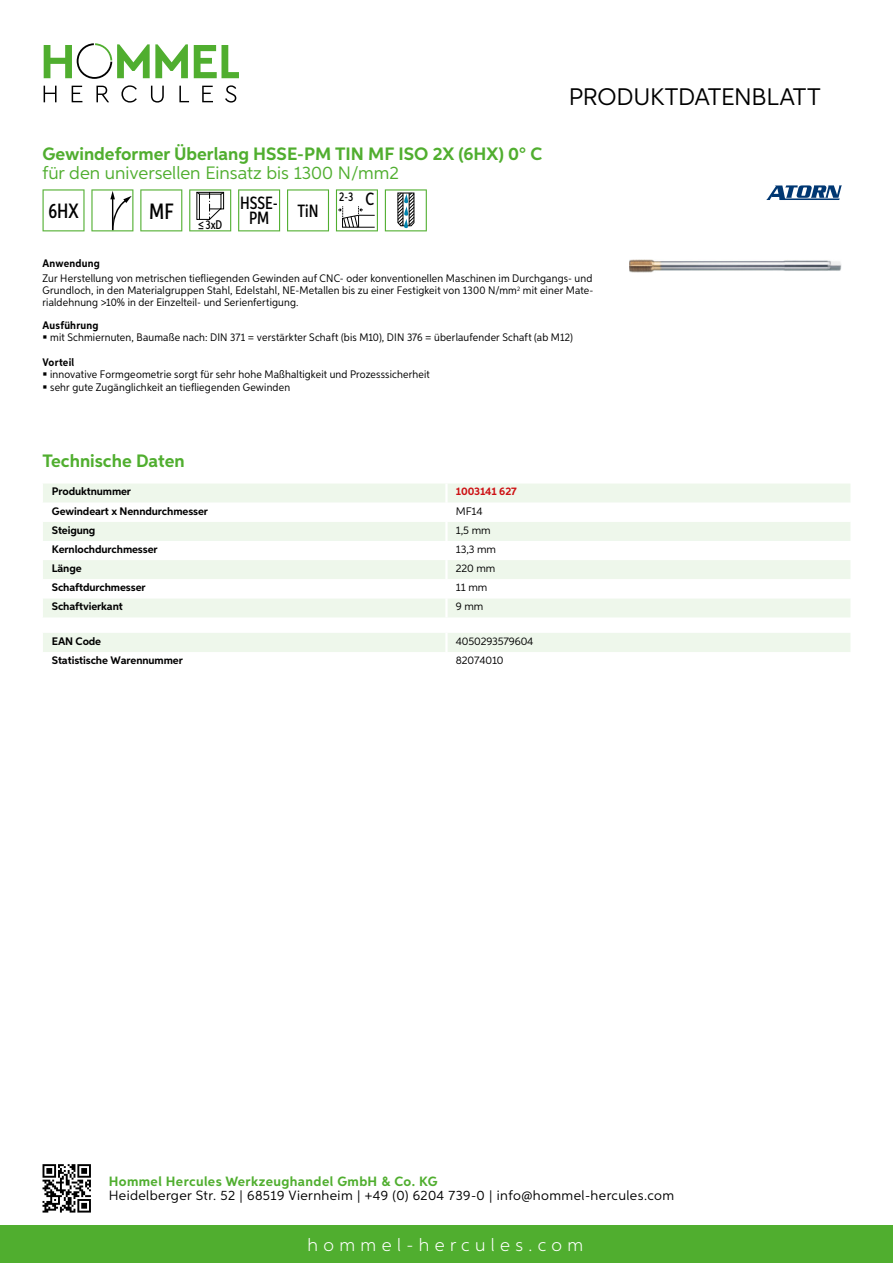
<style>
.page{position:relative;width:893px;height:1263px;background:#fff}
.page>*{position:absolute;margin:0;border:0;box-sizing:border-box;transform-origin:0 0}
.t1{font:24px "Aspira";letter-spacing:-.01em;color:#000}
.t2{font:500 22.2px "Aspira XX Nar";color:#000}
.t3{font:500 20.7px "Aspira XX Nar";color:#000}
.t4{font:700 18px "Aspira";color:#50ae2f}
.t5{font:18px "Aspira";color:#50ae2f}
.t6{font:300 18px "Aspira";letter-spacing:.3em;color:#fff}
.t7{font:500 17.85px/14.9px "Aspira XX Nar";color:#000;text-align:center}
.t8{font:13.5px "Aspira";letter-spacing:.03em;color:#000}
.t9{font:700 13.5px "Aspira";letter-spacing:.03em;color:#50ae2f}
.t10{font:500 12.6px "Aspira XX Nar";color:#000}
.t11{font:10.95px/12px "Aspira Nar";letter-spacing:.015em;color:#000;text-align:justify}
.t12{font:700 10.95px "Aspira";letter-spacing:-.01em;color:#000}
.t13{font:10.95px "Aspira";letter-spacing:-.01em;color:#000}
.t14{font:700 10.95px "Aspira Nar";letter-spacing:.02em;color:#000}
.t15{font:700 10.95px "Aspira";letter-spacing:-.01em;color:#cd1013}
.s1{font-size:17.85px}
</style>
<div class="page">
<div style="left:0;top:1226px;width:893px;height:37px;background:#50ae2f"></div>
<svg style="left:43px;top:1164px;width:48px;height:48px"></svg>
<svg style="left:194px;top:45px;width:45px;height:33px"></svg>
<svg style="left:44px;top:43px;width:144px;height:36px"></svg>
<svg style="left:44px;top:86px;width:13px;height:16px"></svg>
<svg style="left:72px;top:86px;width:10px;height:16px"></svg>
<svg style="left:96px;top:86px;width:13px;height:16px"></svg>
<svg style="left:121px;top:85px;width:16px;height:18px"></svg>
<svg style="left:151px;top:86px;width:13px;height:17px"></svg>
<svg style="left:179px;top:86px;width:10px;height:16px"></svg>
<svg style="left:202px;top:86px;width:11px;height:16px"></svg>
<svg style="left:225px;top:85px;width:11px;height:18px"></svg>
<div style="left:43px;top:484px;width:807px;height:133px;background:#eef7eb"></div>
<svg style="left:43px;top:503px;width:807px;height:95px"></svg>
<hr style="left:445px;top:483px;width:3px;height:20px;background:#fff">
<hr style="left:445px;top:503px;width:3px;height:19px;background:#fff">
<hr style="left:445px;top:522px;width:3px;height:19px;background:#fff">
<hr style="left:445px;top:541px;width:3px;height:19px;background:#fff">
<hr style="left:445px;top:560px;width:3px;height:19px;background:#fff">
<hr style="left:445px;top:579px;width:3px;height:19px;background:#fff">
<hr style="left:445px;top:598px;width:3px;height:19px;background:#fff">
<div style="left:43px;top:633px;width:807px;height:19px;background:#eef7eb"></div>
<svg style="left:43px;top:189px;width:42px;height:42px"></svg>
<svg style="left:91px;top:189px;width:42px;height:42px"></svg>
<svg style="left:140px;top:189px;width:42px;height:42px"></svg>
<svg style="left:189px;top:189px;width:42px;height:42px"></svg>
<svg style="left:238px;top:189px;width:42px;height:42px"></svg>
<svg style="left:287px;top:189px;width:42px;height:42px"></svg>
<svg style="left:336px;top:189px;width:42px;height:42px"></svg>
<svg style="left:385px;top:189px;width:42px;height:42px"></svg>
<img style="left:629px;top:259px;width:213px;height:13px">
<svg style="left:766px;top:185px;width:76px;height:15px"></svg>
<h3 class="t4" style="left:43px;top:142px;width:501px">Gewindeformer Überlang HSSE-PM TIN MF ISO 2X (6HX) 0° C</h3>
<h3 class="t5" style="left:43px;top:162px;width:358px">für den universellen Einsatz bis 1300 N/mm2</h3>
<h3 class="t3" style="left:48px;top:198px;width:32px">6HX</h3>
<h2 class="t2" style="left:149px;top:197px;width:26px">MF</h2>
<p class="t10" style="left:198px;top:217px;width:26px">≤3xD</p>
<h3 class="t7" style="left:240px;top:196px;width:39px">HSSE-<br>PM</h3>
<h3 class="t7" style="left:298px;top:203px;width:22px">TiN</h3>
<p class="t10" style="left:339px;top:189px;width:37px">2-3 <span class="s1">C</span></p>
<h1 class="t1" style="left:569px;top:82px;width:253px">Produktdatenblatt</h1>
<p class="t14" style="left:43px;top:257px;width:59px">Anwendung</p>
<p class="t11" style="left:43px;top:273px;width:552px">Zur Herstellung von metrischen tiefliegenden Gewinden auf CNC- oder konventionellen Maschinen im Durchgangs- und Grundloch, in den Materialgruppen Stahl, Edelstahl, NE-Metallen bis zu einer Festigkeit von 1300 N/mm<sup>2</sup> mit einer Mate&shy;rialdehnung &gt;10% in der Einzelteil- und Serienfertigung.</p>
<p class="t14" style="left:43px;top:318px;width:58px">Ausführung</p>
<p class="t11" style="left:50px;top:331px;width:524px">mit Schmiernuten, Baumaße nach: DIN 371 = verstärkter Schaft (bis M10), DIN 376 = überlaufender Schaft (ab M12)</p>
<p class="t14" style="left:43px;top:355px;width:33px">Vorteil</p>
<p class="t11" style="left:50px;top:368px;width:381px;line-height:12.8px">innovative Formgeometrie sorgt für sehr hohe Maßhaltigkeit und Prozesssicherheit sehr gute Zugänglichkeit an tiefliegenden Gewinden</p>
<h3 class="t4" style="left:43px;top:449px;width:144px">Technische Daten</h3>
<p class="t12" style="left:52px;top:485px;width:81px">Produktnummer</p>
<p class="t15" style="left:456px;top:485px;width:62px">1003141 627</p>
<p class="t12" style="left:52px;top:504px;width:158px">Gewindeart x Nenndurchmesser</p>
<p class="t13" style="left:456px;top:504px;width:28px">MF14</p>
<p class="t12" style="left:52px;top:523px;width:45px">Steigung</p>
<p class="t13" style="left:456px;top:523px;width:36px">1,5 mm</p>
<p class="t12" style="left:52px;top:542px;width:107px">Kernlochdurchmesser</p>
<p class="t13" style="left:456px;top:542px;width:42px">13,3 mm</p>
<p class="t12" style="left:52px;top:561px;width:31px">Länge</p>
<p class="t13" style="left:456px;top:561px;width:41px">220 mm</p>
<p class="t12" style="left:52px;top:581px;width:95px">Schaftdurchmesser</p>
<p class="t13" style="left:456px;top:581px;width:33px">11 mm</p>
<p class="t12" style="left:52px;top:600px;width:72px">Schaftvierkant</p>
<p class="t13" style="left:456px;top:600px;width:29px">9 mm</p>
<p class="t12" style="left:52px;top:634px;width:51px">EAN Code</p>
<p class="t13" style="left:456px;top:634px;width:79px">4050293579604</p>
<p class="t12" style="left:52px;top:653px;width:132px">Statistische Warennummer</p>
<p class="t13" style="left:456px;top:653px;width:49px">82074010</p>
<p class="t9" style="left:109px;top:1172px;width:330px">Hommel Hercules Werkzeughandel GmbH &amp; Co. KG</p>
<p class="t8" style="left:109px;top:1187px;width:567px">Heidelberger Str. 52 | 68519 Viernheim | +49 (0) 6204 739-0 | info@hommel-hercules.com</p>
<h3 class="t6" style="left:307px;top:1234px;width:277px">hommel-hercules.com</h3>
</div>
